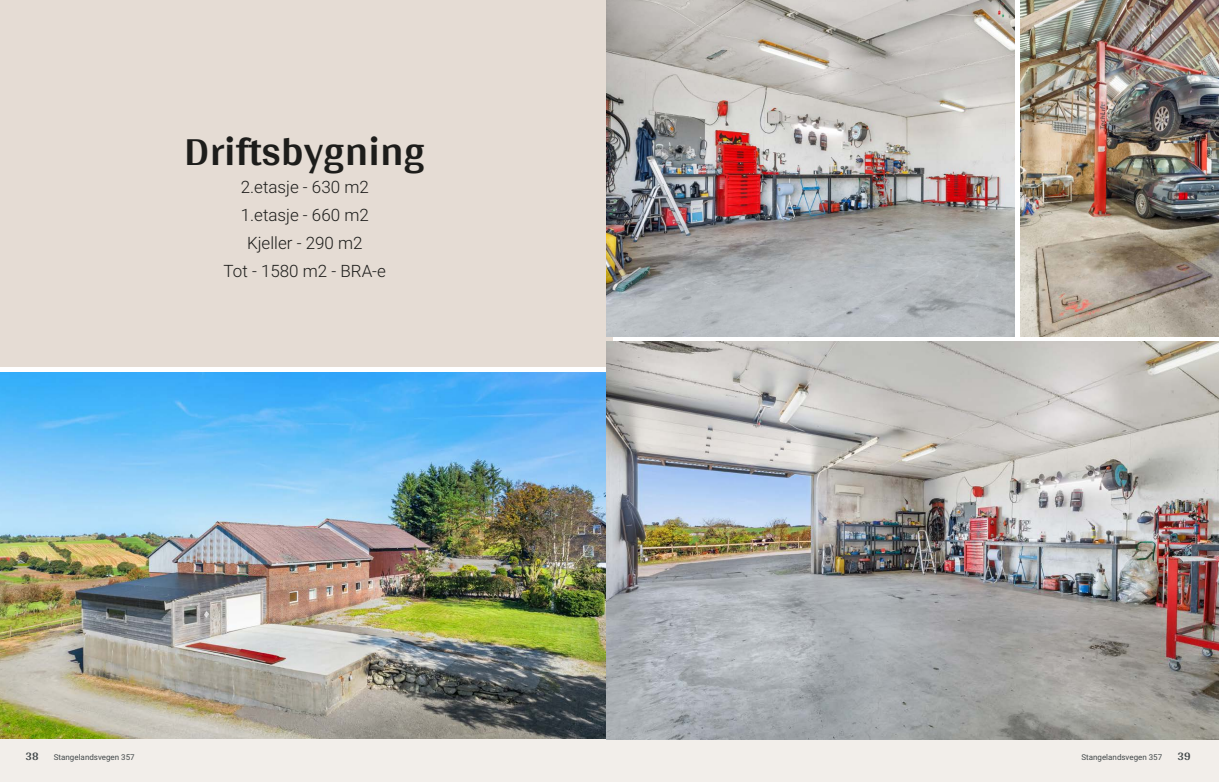
<style>
.page{position:relative;width:1219px;height:782px;background:#fff}
.page>*{position:absolute;margin:0;border:0;box-sizing:border-box;transform-origin:0 0}
.t1{font:700 42px "Arya";color:#1d1d1b}
.t2{font:300 17px/28px "Roboto Vitec";color:#1d1d1b;text-align:center}
.t3{font:700 12px "Arya";color:#414749}
.t4{font:8px "Roboto Vitec";color:#414749}
</style>
<div class="page">
<img style="left:0;top:372px;width:612px;height:367px">
<div style="left:0;top:739px;width:612px;height:42px;background:#f2eeea"></div>
<div style="left:0;top:0;width:612px;height:367px;background:#e5dcd4"></div>
<div style="left:607px;top:739px;width:612px;height:42px;background:#f2eeea"></div>
<img style="left:607px;top:0;width:408px;height:336px">
<img style="left:1020px;top:0;width:199px;height:336px">
<img style="left:607px;top:342px;width:612px;height:396px">
<h1 class="t1" style="left:184px;top:126px;width:243px">Driftsbygning</h1>
<p class="t2" style="left:224px;top:172px;width:164px">2.etasje ‑ 630 m2<br>1.etasje ‑ 660 m2<br>Kjeller ‑ 290 m2<br>Tot ‑ 1580 m2 ‑ BRA‑e</p>
<p class="t3" style="left:26px;top:749px;width:15px">38</p>
<p class="t4" style="left:54px;top:751px;width:82px">Stangelandsvegen 357</p>
<p class="t4" style="left:1081px;top:751px;width:82px">Stangelandsvegen 357</p>
<p class="t3" style="left:1177px;top:749px;width:15px">39</p>
</div>
